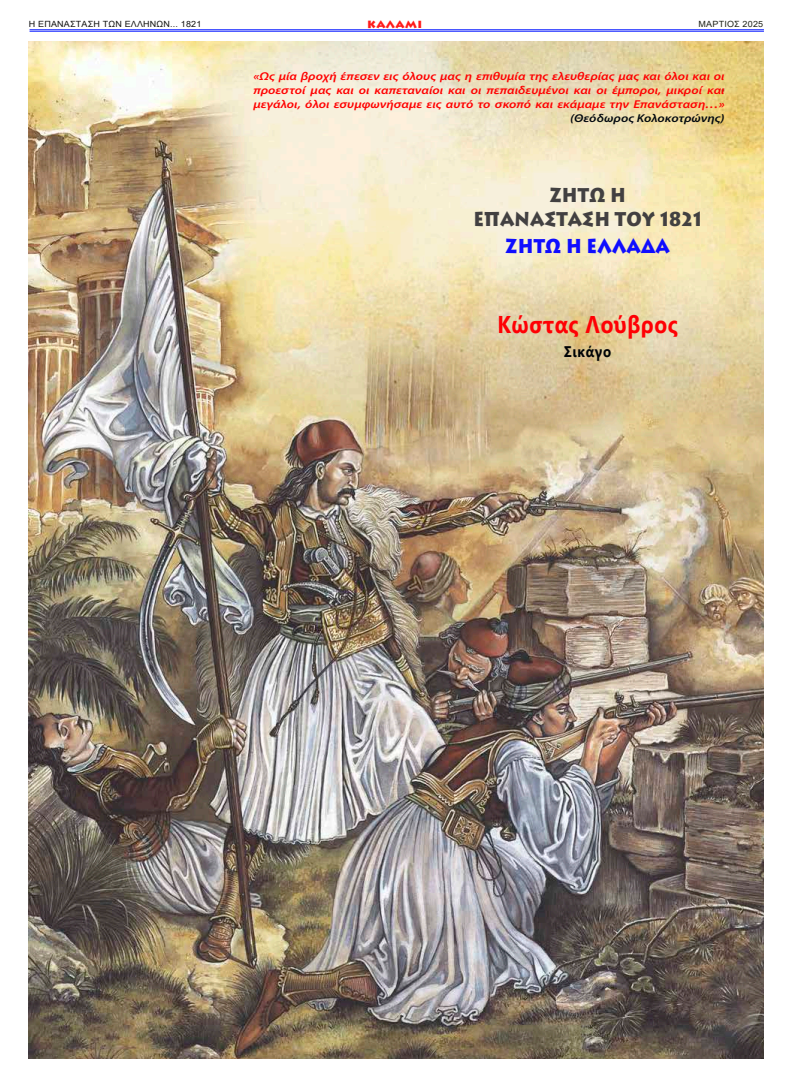
<style>
.page{position:relative;width:792px;height:1080px;background:#fff}
.page>*{position:absolute;margin:0;border:0;box-sizing:border-box;transform-origin:0 0}
.t1{font:700 24.2px "Segoe UI";letter-spacing:.025em;color:#ff0004;scale:.86 1}
.t2{font:900 19.8px/24px "Lithos Pro";letter-spacing:.01em;color:#424041;text-align:center;scale:.86 1}
.t3{font:900 19.8px "Lithos Pro";letter-spacing:.01em;color:#0f0dff;scale:.86 1}
.t4{font:700 15.4px "Segoe UI";letter-spacing:.05em;color:#000306;scale:.86 1}
.t5{font:900 12px "Lithos Pro";letter-spacing:.035em;color:#ff1b1a}
.t6{font:italic 600 11.4px/14px "Myriad Pro";letter-spacing:.005em;color:#f00;text-align:justify;scale:1.18 1}
.t7{font:italic 600 11.4px "Myriad Pro";letter-spacing:.005em;color:#01080f;scale:1.18 1}
.t8{font:8.6px "Arial";letter-spacing:.02em;color:#141414;scale:1.05 1}
.t9{font:8.6px "Arial";letter-spacing:.02em;color:#1f231a;scale:1.05 1}
</style>
<div class="page">
<img style="left:29px;top:42px;width:734px;height:1016px">
<hr style="left:30px;top:30px;width:734px;height:1px;background:#1123ff">
<hr style="left:30px;top:31px;width:734px;height:1px;background:#1123ff">
<p class="t8" style="left:29px;top:18px;width:166px">Η ΕΠΑΝΑΣΤΑΣΗ ΤΩΝ ΕΛΛΗΝΩΝ... 1821</p>
<p class="t5" style="left:367px;top:16px;width:56px">καλαμι</p>
<p class="t9" style="left:699px;top:18px;width:63px">ΜΑΡΤΙΟΣ 2025</p>
<p class="t6" style="left:253px;top:69px;width:401px">«Ως μία βροχή έπεσεν εις όλους μας η επιθυμία της ελευθερίας μας και όλοι και οι προεστοί μας και οι καπεταναίοι και οι πεπαιδευμένοι και οι έμποροι, μικροί και μεγάλοι, όλοι εσυμφωνήσαμε εις αυτό το σκοπό και εκάμαμε την Επανάσταση…»</p>
<p class="t7" style="left:570px;top:111px;width:132px">(Θεόδωρος Κολοκοτρώνης)</p>
<h2 class="t2" style="left:474px;top:184px;width:267px">ZHTΩ Η<br>ΕΠΑΝΑΣΤΑΣΗ ΤΟΥ 1821</h2>
<h2 class="t3" style="left:505px;top:234px;width:193px">ΖΗΤΩ Η ΕΛΛΑΔΑ</h2>
<h1 class="t1" style="left:497px;top:301px;width:211px">Κώστας Λούβρος</h1>
<h3 class="t4" style="left:564px;top:337px;width:56px">Σικάγο</h3>
</div>
